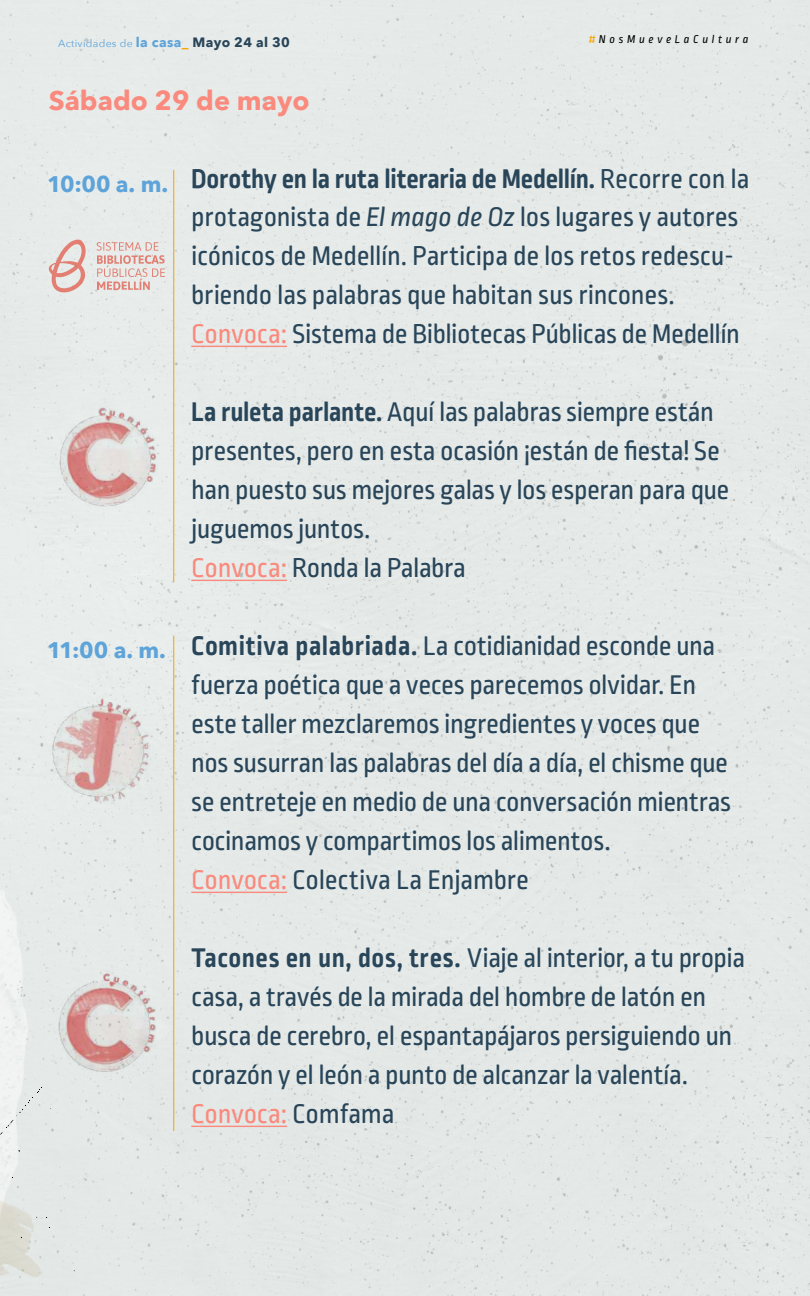
<style>
.page{position:relative;width:810px;height:1296px;background:#e5eae8}
.page>*{position:absolute;margin:0;border:0;box-sizing:border-box;transform-origin:0 0}
.t1{font:28.5px/39px "Ropa Mix Pro";letter-spacing:-.015em;color:#294559}
.t2{font:700 27px "Avenir Next";color:#fa8a7d}
.t3{font:700 22.5px "Avenir Next";letter-spacing:-.035em;color:#5ea3d9}
.t4{font:italic 12px "Ropa Mix Pro";letter-spacing:.3em;color:#000}
.t5{font:10.5px "Avenir Next";letter-spacing:.025em;color:#5ea3d9}
.s1{font-weight:700;font-size:13.5px}
.s2{font-weight:700;font-size:13.5px;color:#f5a300}
.s3{font-weight:700;font-size:13.5px;color:#294559}
.s4{color:#f5a300}
.s5{font-weight:700}
.s6{font-style:italic}
.s7{color:#fa8a7d}
</style>
<div class="page">
<img style="left:0;top:846px;width:169px;height:450px">
<hr style="left:191px;top:346px;width:96px;height:1px;background:#fa8a7d">
<hr style="left:191px;top:580px;width:96px;height:1px;background:#fa8a7d">
<hr style="left:191px;top:892px;width:96px;height:1px;background:#fa8a7d">
<hr style="left:191px;top:1126px;width:96px;height:1px;background:#fa8a7d">
<hr style="left:173px;top:170px;width:1px;height:412px;background:#f5a300">
<hr style="left:173px;top:636px;width:1px;height:495px;background:#f5a300">
<img style="left:49px;top:969px;width:112px;height:113px">
<img style="left:45px;top:399px;width:122px;height:121px">
<svg style="left:97px;top:242px;width:68px;height:48px;background:#e5cec9"></svg>
<svg style="left:49px;top:240px;width:37px;height:53px;background:#e5c4be"></svg>
<img style="left:36px;top:690px;width:124px;height:124px">
<svg style="left:0;top:1087px;width:42px;height:48px"></svg>
<svg style="left:0;top:1191px;width:50px;height:86px;background:#dfe1db"></svg>
<p class="t5" style="left:58px;top:34px;width:233px">Actividades de <span class="s1">la casa</span><span class="s2">_</span> <span class="s3">Mayo 24 al 30</span></p>
<p class="t2" style="left:49px;top:77px;width:262px">Sábado 29 de mayo</p>
<p class="t4" style="left:589px;top:32px;width:161px"><span class="s4">#</span>NosMueveLaCultura</p>
<p class="t3" style="left:47px;top:165px;width:123px">10:00 a. m.</p>
<p class="t1" style="left:191px;top:160px;width:560px"><span class="s5">Dorothy en la ruta literaria de Medellín.</span> Recorre con la protagonista de <span class="s6">El mago de Oz</span> los lugares y autores icónicos de Medellín. Participa de los retos redescu&shy;briendo las palabras que habitan sus rincones.<br><span class="s7">Convoca:</span> Sistema de Bibliotecas Públicas de Medellín</p>
<p class="t3" style="left:47px;top:631px;width:120px">11:00 a. m.</p>
<p class="t1" style="left:191px;top:394px;width:540px"><span class="s5">La ruleta parlante.</span> Aquí las palabras siempre están presentes, pero en esta ocasión ¡están de fiesta! Se han puesto sus mejores galas y los esperan para que juguemos juntos.<br><span class="s7">Convoca:</span> Ronda la Palabra</p>
<p class="t1" style="left:191px;top:628px;width:541px"><span class="s5">Comitiva palabriada.</span> La cotidianidad esconde una fuerza poética que a veces parecemos olvidar. En este taller mezclaremos ingredientes y voces que nos susurran las palabras del día a día, el chisme que se entreteje en medio de una conversación mientras cocinamos y compartimos los alimentos.<br><span class="s7">Convoca:</span> Colectiva La Enjambre</p>
<p class="t1" style="left:191px;top:940px;width:555px"><span class="s5">Tacones en un, dos, tres.</span> Viaje al interior, a tu propia casa, a través de la mirada del hombre de latón en busca de cerebro, el espantapájaros persiguiendo un corazón y el león a punto de alcanzar la valentía.<br><span class="s7">Convoca:</span> Comfama</p>
</div>
